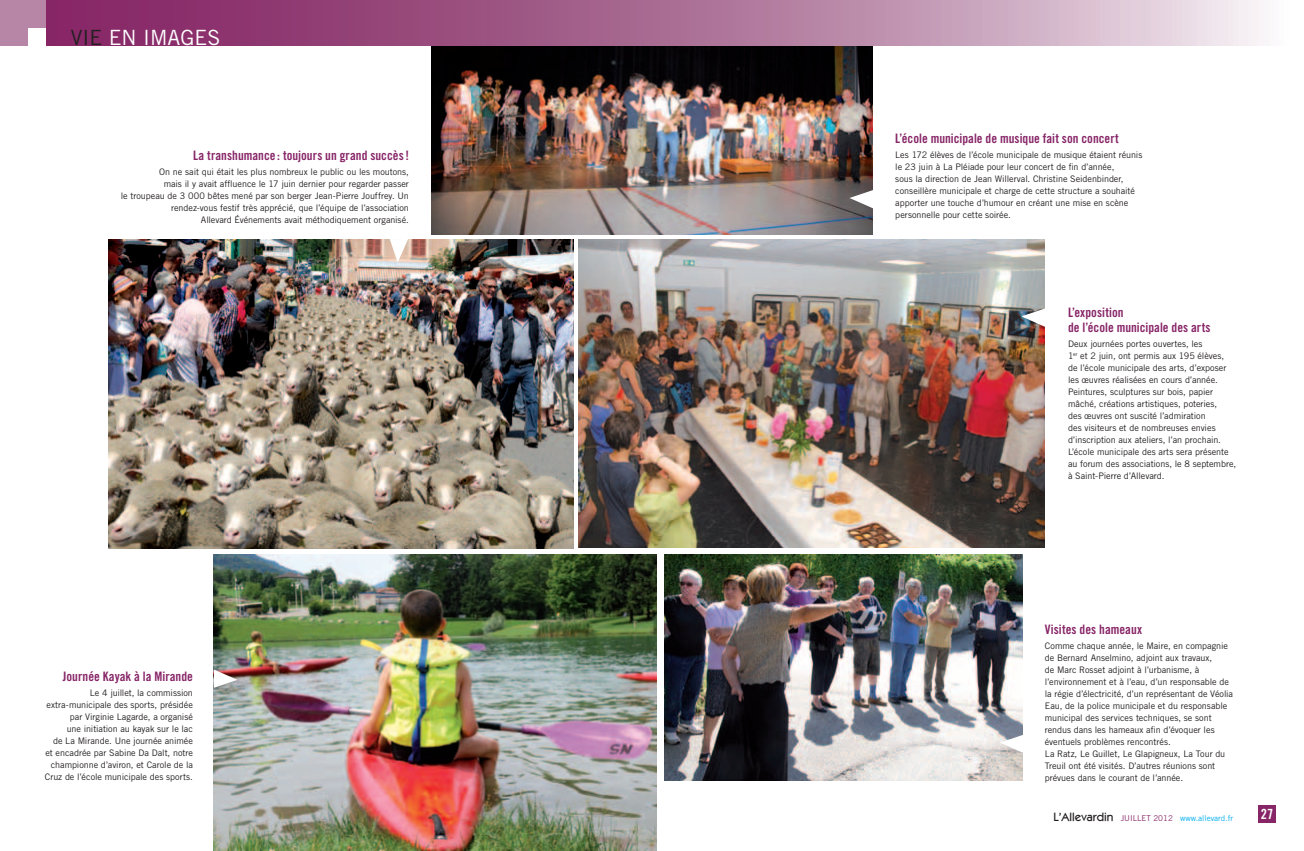
<style>
.page{position:relative;width:1304px;height:851px;background:#fff}
.page>*{position:absolute;margin:0;border:0;box-sizing:border-box;transform-origin:0 0}
.t1{font:21px "Trade Gothic";color:#fff}
.t2{font:14px "Trade Gothic Bold Cond Twenty";color:#fff}
.t3{font:13px/14.8px "Trade Gothic Bold Cond Twenty";color:#872567}
.t4{font:9px/12px "Trade Gothic";letter-spacing:-.005em;color:#231f20}
.t5{font:8px "Trade Gothic";color:#00aeef}
.s1{color:#231f20}
.s2{font-family:"Karat";font-weight:500;font-size:12px;color:#231f20}
.s3{color:#872567}
</style>
<div class="page">
<img style="left:431px;top:45px;width:442px;height:189px">
<svg style="left:45px;top:0;width:1219px;height:45px;background:#af759b"></svg>
<div style="left:0;top:0;width:45px;height:45px;background:#b785a5"></div>
<div style="left:28px;top:28px;width:17px;height:17px;background:#fff"></div>
<img style="left:664px;top:554px;width:358px;height:226px">
<img style="left:109px;top:240px;width:464px;height:308px">
<img style="left:214px;top:554px;width:443px;height:296px">
<img style="left:579px;top:239px;width:466px;height:309px">
<div style="left:1258px;top:805px;width:17px;height:17px;background:#872567"></div>
<svg style="left:849px;top:190px;width:24px;height:18px"></svg>
<svg style="left:1021px;top:308px;width:24px;height:19px"></svg>
<svg style="left:1000px;top:734px;width:23px;height:18px"></svg>
<svg style="left:214px;top:669px;width:23px;height:18px"></svg>
<svg style="left:390px;top:239px;width:18px;height:23px"></svg>
<h1 class="t1" style="left:71px;top:25px;width:151px"><span class="s1">VIE</span> en imag es</h1>
<h3 class="t3" style="left:193px;top:148px;width:217px">La transhumance : toujours un grand succès!</h3>
<p class="t4" style="left:121px;top:165px;width:290px;text-align:right">On ne sait qui était les plus nombreux le public ou les moutons,<br>mais il y avait affluence le 17 juin dernier pour regarder passer<br>le troupeau de 3 000 bêtes mené par son berger Jean-Pierre Jouffrey. U n rendez-vous festif très apprécié, que l’équipe de l’association<br>Allevard Événements avait méthodiquement organisé.</p>
<h3 class="t3" style="left:63px;top:669px;width:132px">Journée Kayak à la Mirande</h3>
<p class="t4" style="left:45px;top:686px;width:150px;text-align:right">Le 4 juillet, la commission extra-municipale des sports, présidée par Virginie Lagarde, a organisé<br>une initiation au kayak sur le lac<br>de La Mirande. U ne journée animée et encadrée par Sabine Da Dalt, notre championne d’aviron, et Carole de la Cruz de l’école municipale des sports.</p>
<h3 class="t3" style="left:895px;top:131px;width:225px">L’école municipale de musique fait son concert</h3>
<p class="t4" style="left:895px;top:149px;width:249px">Les 172 élèves de l’école municipale de musique étaient réunis le 23 juin à La Pléiade pour leur concert de fin d’année,<br>sous la direction de Jean Willerval. Christine Seidenbinder, conseillère municipale et charge de cette structure a souhaité apporter une touche d’humour en créant une mise en scène personnelle pour cette soirée.</p>
<h3 class="t3" style="left:1068px;top:305px;width:144px">L’exposition<br>de l’école municipale des arts</h3>
<p class="t4" style="left:1068px;top:337px;width:170px">Deux journées portes ouvertes, les<br>1<sup>er</sup> et 2 juin, ont permis aux 195 élèves,<br>de l’école municipale des arts, d’exposer les œuvres réalisées en cours d’année.<br>Peintures, sculptures sur bois, papier mâché, créations artistiques, poteries,<br>des œuvres ont suscité l’admiration<br>des visiteurs et de nombreuses envies d’inscription aux ateliers, l’an prochain.<br>L’école municipale des arts sera présente au forum des associations, le 8 septembre, à Saint-Pierre d’Allevard.</p>
<h3 class="t3" style="left:1045px;top:622px;width:99px">Visites des hameaux</h3>
<p class="t4" style="left:1045px;top:639px;width:190px">Comme chaque année, le Maire, en compagnie de Bernard Anselmino, adjoint aux travaux,<br>de Marc Rosset adjoint à l’urbanisme, à l’environnement et à l’eau, d’un responsable de la régie d’électricité, d’un représentant de Véolia Eau, de la police municipale et du responsable municipal des services techniques, se sont rendus dans les hameaux afin d’évoquer les éventuels problèmes rencontrés.<br>La Ratz, Le Guillet, Le Glapigneux, La Tour du Treuil ont été visités. D’autres réunions sont prévues dans le courant de l’année.</p>
<p class="t5" style="left:1053px;top:812px;width:181px"><span class="s2">L’Allevardin</span> <span class="s3">juillet 2012</span> www.allevard.fr</p>
<h2 class="t2" style="left:1261px;top:805px;width:14px">27</h2>
</div>
